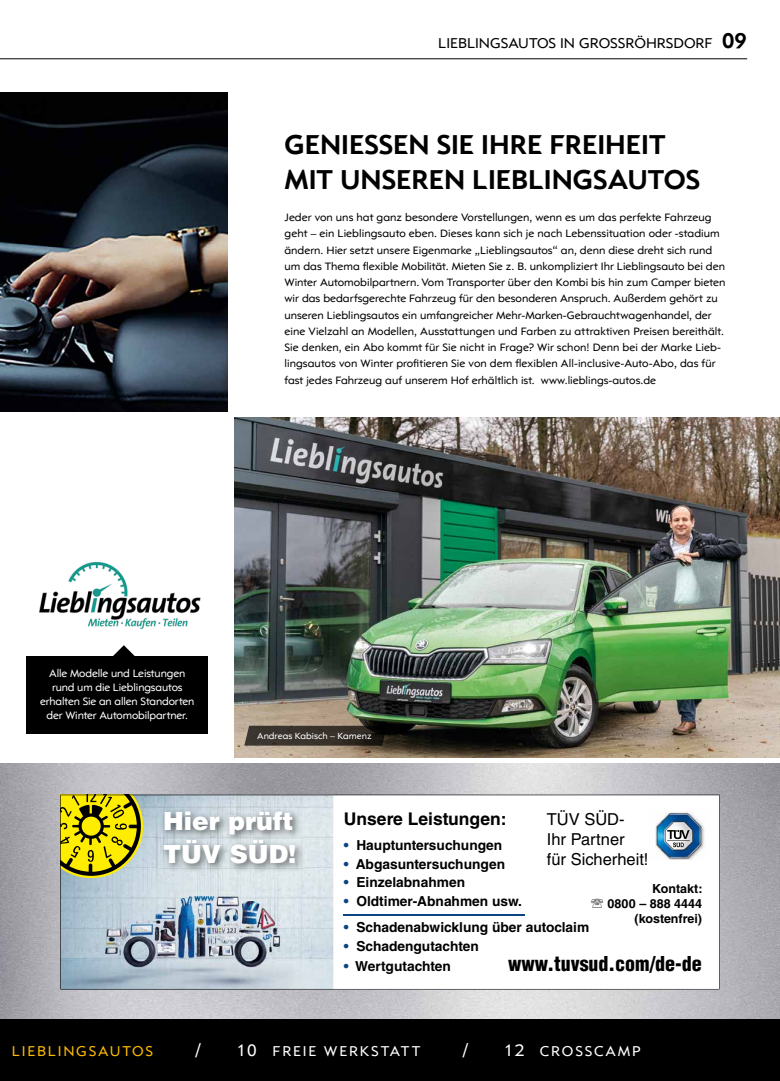
<style>
.page{position:relative;width:780px;height:1081px;background:#fff}
.page>*{position:absolute;margin:0;border:0;box-sizing:border-box;transform-origin:0 0}
.t1{font:700 28.75px/35px "Opel Sans";color:#000}
.t2{font:900 25px/32.5px "Helvetica LT Std";color:#fff}
.t3{font:900 condensed 20px "Helvetica LT Std";color:#000}
.t4{font:700 17.5px "Helvetica LT Std";color:#000}
.t5{font:17.5px "Opel Sans";color:#fff}
.t6{font:16.5px/19.8px "Helvetica LT Std";color:#000}
.t7{font:15px "Opel Sans";color:#000}
.t8{font:15px "Opel Sans";letter-spacing:.12em;color:#fff}
.t9{font:15px "Opel Sans";letter-spacing:.12em;color:#fbba00}
.t10{font:700 13.75px "Helvetica LT Std";color:#000}
.t11{font:700 12.5px/15px "Helvetica LT Std";color:#000;text-align:right}
.t12{font:11.25px/16.2px "Opel Sans";color:#000}
.t13{font:11.25px/13.8px "Opel Sans";letter-spacing:-.01em;color:#fff;text-align:center}
.t14{font:9.38px "Opel Sans";color:#fff}
.s1{font-weight:700;font-size:22.5px}
.s2{color:#0a4483}
.s3{font-size:17.5px}
</style>
<div class="page">
<img style="left:0;top:764px;width:780px;height:255px">
<img style="left:0;top:92px;width:227px;height:319px">
<img style="left:234px;top:417px;width:546px;height:340px">
<hr style="left:0;top:58px;width:747px;height:1px;background:#000">
<div style="left:0;top:1019px;width:780px;height:62px;background:#000"></div>
<svg style="left:60px;top:794px;width:659px;height:195px"></svg>
<div style="left:26px;top:656px;width:182px;height:77px;background:#000"></div>
<img style="left:39px;top:562px;width:162px;height:68px">
<svg style="left:113px;top:645px;width:22px;height:11px"></svg>
<svg style="left:244px;top:726px;width:143px;height:19px;background:#342f28"></svg>
<svg style="left:591px;top:898px;width:12px;height:9px"></svg>
<h3 class="t7" style="left:438px;top:34px;width:310px">LIEBLINGSAUTOS IN GROSSRÖHRSDORF <span class="s1">09</span></h3>
<h1 class="t1" style="left:284px;top:126px;width:417px">GENIESSEN SIE IHRE FREIHEIT<br>MIT UNSEREN LIEBLINGSAUTOS</h1>
<p class="t12" style="left:284px;top:209px;width:442px">Jeder von uns hat ganz besondere Vorstellungen, wenn es um das perfekte Fahrzeug geht – ein Lieblingsauto eben. Dieses kann sich je nach Lebenssituation oder -stadium ändern. Hier setzt unsere Eigenmarke „Lieblingsautos“ an, denn diese dreht sich rund um das Thema flexible Mobilität. Mieten Sie z. B. unkompliziert Ihr Lieblingsauto bei den Winter Automobilpartnern. Vom Transporter über den Kombi bis hin zum Camper bieten wir das bedarfsgerechte Fahrzeug für den besonderen Anspruch. Außerdem gehört zu unseren Lieblingsautos ein umfangreicher Mehr-Marken-Gebrauchtwagenhandel, der eine Vielzahl an Modellen, Ausstattungen und Farben zu attraktiven Preisen bereithält.<br>Sie denken, ein Abo kommt für Sie nicht in Frage? Wir schon! Denn bei der Marke Lieb&shy;lingsautos von Winter profitieren Sie von dem flexiblen All-inclusive-Auto-Abo, das für fast jedes Fahrzeug auf unserem Hof erhältlich ist. www.lieblings-autos.de</p>
<p class="t13" style="left:40px;top:666px;width:156px">Alle Modelle und Leistungen rund um die Lieblingsautos erhalten Sie an allen Standorten der Winter Automobilpartner.</p>
<p class="t14" style="left:257px;top:730px;width:116px">Andreas Kabisch – Kamenz</p>
<h2 class="t2" style="left:163px;top:804px;width:135px">Hier prüft<br>TÜV SÜD!</h2>
<h3 class="t6" style="left:547px;top:809px;width:103px">TÜV SÜD-<br>Ihr Partner<br>für Sicherheit!</h3>
<p class="t11" style="left:607px;top:880px;width:96px">Kontakt:<br>0800 – 888 4444 (kostenfrei)</p>
<h3 class="t4" style="left:344px;top:808px;width:164px">Unsere Leistungen:</h3>
<p class="t10" style="left:344px;top:837px;width:160px"><span class="s2">•</span> Hauptuntersuchungen</p>
<p class="t10" style="left:344px;top:855px;width:163px"><span class="s2">•</span> Abgasuntersuchungen</p>
<p class="t10" style="left:344px;top:874px;width:123px"><span class="s2">•</span> Einzelabnahmen</p>
<p class="t10" style="left:344px;top:893px;width:179px"><span class="s2">•</span> Oldtimer-Abnahmen usw.</p>
<p class="t10" style="left:344px;top:919px;width:247px"><span class="s2">•</span> Schadenabwicklung über autoclaim</p>
<p class="t10" style="left:344px;top:937px;width:136px"><span class="s2">•</span> Schadengutachten</p>
<p class="t10" style="left:344px;top:957px;width:109px"><span class="s2">•</span> Wertgutachten</p>
<h3 class="t3" style="left:508px;top:951px;width:195px">www.tuvsud.com/de-de</h3>
<h3 class="t9" style="left:12px;top:1041px;width:143px">LIEBLINGSAUTOS</h3>
<h3 class="t5" style="left:195px;top:1039px;width:7px">/</h3>
<h3 class="t8" style="left:236px;top:1041px;width:185px"><span class="s3">10</span> FREIE WERKSTATT</h3>
<h3 class="t5" style="left:462px;top:1039px;width:7px">/</h3>
<h3 class="t8" style="left:503px;top:1041px;width:138px"><span class="s3">12</span> CROSSCAMP</h3>
</div>
